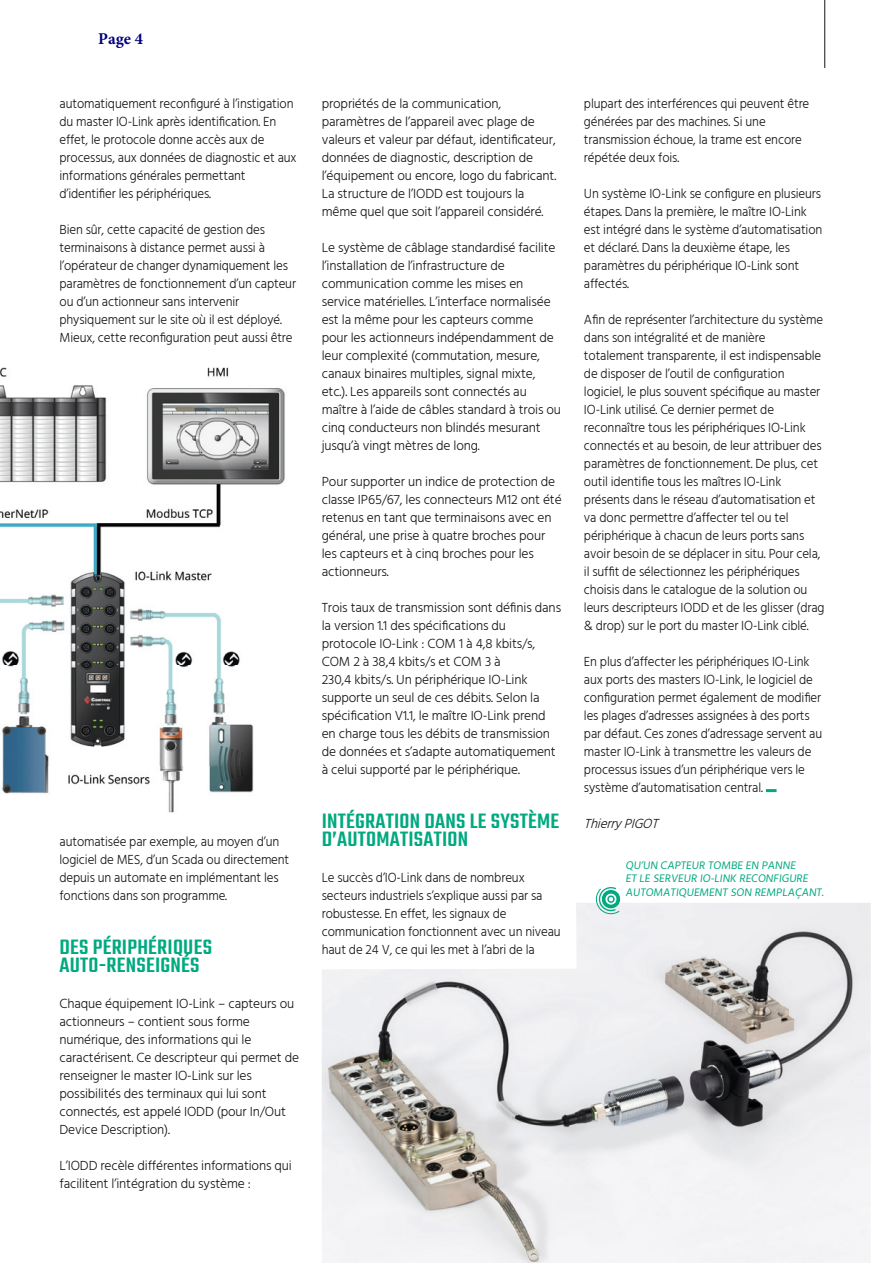
<style>
.page{position:relative;width:893px;height:1263px;background:#fff}
.page>*{position:absolute;margin:0;border:0;box-sizing:border-box;transform-origin:0 0}
.t1{font:500 22.5px/18px "Teko";letter-spacing:.01em;color:#00a980;scale:1.04 1}
.t2{font:700 16.5px "Minion Pro";color:#000080}
.t3{font:300 13.5px/18px "Hind Guntur";letter-spacing:-.01em;color:#131413;scale:.96 1}
.t4{font:300 13.5px/18px "Hind Guntur";letter-spacing:-.01em;color:#131413}
.t5{font:italic 300 13.5px "Hind Guntur";color:#131413}
.t6{font:11.25px/13.5px "Hind Guntur";color:#00a980}
</style>
<div class="page">
<hr style="left:824px;top:0;width:1px;height:68px;background:#131413">
<img style="left:0;top:367px;width:285px;height:446px">
<img style="left:322px;top:903px;width:549px;height:360px">
<svg style="left:766px;top:789px;width:11px;height:3px"></svg>
<svg style="left:596px;top:887px;width:25px;height:28px"></svg>
<p class="t2" style="left:98px;top:27px;width:46px">Page 4</p>
<p class="t3" style="left:60px;top:94px;width:248px">automatiquement reconfiguré à l’instigation du master IO-Link après identification. En effet, le protocole donne accès aux de processus, aux données de diagnostic et aux informations générales permettant d’identifier les périphériques.</p>
<p class="t3" style="left:60px;top:220px;width:248px">Bien sûr, cette capacité de gestion des terminaisons à distance permet aussi à l’opérateur de changer dynamiquement les paramètres de fonctionnement d’un capteur ou d’un actionneur sans intervenir physiquement sur le site où il est déployé.<br>Mieux, cette reconfiguration peut aussi être</p>
<p class="t3" style="left:60px;top:832px;width:241px">automatisée par exemple, au moyen d’un logiciel de MES, d’un Scada ou directement depuis un automate en implémentant les fonctions dans son programme.</p>
<h1 class="t1" style="left:60px;top:939px;width:148px">DES PÉRIPHÉRIQUES<br>AUTO-RENSEIGNÉS</h1>
<p class="t4" style="left:60px;top:994px;width:241px">Chaque équipement IO-Link – capteurs ou actionneurs – contient sous forme numérique, des informations qui le caractérisent. Ce descripteur qui permet de renseigner le master IO-Link sur les possibilités des terminaux qui lui sont connectés, est appelé IODD (pour In/Out Device Description).</p>
<p class="t4" style="left:60px;top:1156px;width:234px">L’IODD recèle différentes informations qui facilitent l’intégration du système :</p>
<p class="t4" style="left:322px;top:94px;width:236px">propriétés de la communication, paramètres de l’appareil avec plage de valeurs et valeur par défaut, identificateur, données de diagnostic, description de l’équipement ou encore, logo du fabricant.<br>La structure de l’IODD est toujours la même quel que soit l’appareil considéré.</p>
<p class="t4" style="left:322px;top:238px;width:241px">Le système de câblage standardisé facilite l’installation de l’infrastructure de communication comme les mises en service matérielles. L’interface normalisée est la même pour les capteurs comme pour les actionneurs indépendamment de leur complexité (commutation, mesure, canaux binaires multiples, signal mixte, etc.). Les appareils sont connectés au maître à l’aide de câbles standard à trois ou cinq conducteurs non blindés mesurant jusqu’à vingt mètres de long.</p>
<p class="t4" style="left:322px;top:472px;width:241px">Pour supporter un indice de protection de classe IP65/67, les connecteurs M12 ont été retenus en tant que terminaisons avec en général, une prise à quatre broches pour les capteurs et à cinq broches pour les actionneurs.</p>
<p class="t4" style="left:322px;top:598px;width:241px">Trois taux de transmission sont définis dans la version 1.1 des spécifications du protocole IO-Link : COM 1 à 4,8 kbits/s, COM 2 à 38,4 kbits/s et COM 3 à<br>230,4 kbits/s. Un périphérique IO-Link supporte un seul de ces débits. Selon la spécification V1.1, le maître IO-Link prend en charge tous les débits de transmission de données et s’adapte automatiquement à celui supporté par le périphérique.</p>
<h1 class="t1" style="left:322px;top:813px;width:230px">INTÉGRATION DANS LE SYSTÈME<br>D’AUTOMATISATION</h1>
<p class="t3" style="left:322px;top:868px;width:250px">Le succès d’IO-Link dans de nombreux secteurs industriels s’explique aussi par sa robustesse. En effet, les signaux de communication fonctionnent avec un niveau haut de 24 V, ce qui les met à l’abri de la</p>
<p class="t3" style="left:584px;top:94px;width:236px">plupart des interférences qui peuvent être générées par des machines. Si une transmission échoue, la trame est encore répétée deux fois.</p>
<p class="t3" style="left:584px;top:184px;width:250px">Un système IO-Link se configure en plusieurs étapes. Dans la première, le maître IO-Link est intégré dans le système d’automatisation et déclaré. Dans la deuxième étape, les paramètres du périphérique IO-Link sont affectés.</p>
<p class="t3" style="left:584px;top:310px;width:252px">Afin de représenter l’architecture du système dans son intégralité et de manière totalement transparente, il est indispensable de disposer de l’outil de configuration logiciel, le plus souvent spécifique au master IO-Link utilisé. Ce dernier permet de reconnaître tous les périphériques IO-Link connectés et au besoin, de leur attribuer des paramètres de fonctionnement. De plus, cet outil identifie tous les maîtres IO-Link présents dans le réseau d’automatisation et va donc permettre d’affecter tel ou tel périphérique à chacun de leurs ports sans avoir besoin de se déplacer in situ. Pour cela, il suffit de sélectionnez les périphériques choisis dans le catalogue de la solution ou leurs descripteurs IODD et de les glisser (drag &amp; drop) sur le port du master IO-Link ciblé.</p>
<p class="t3" style="left:584px;top:652px;width:250px">En plus d’affecter les périphériques IO-Link aux ports des masters IO-Link, le logiciel de configuration permet également de modifier les plages d’adresses assignées à des ports par défaut. Ces zones d’adressage servent au master IO-Link à transmettre les valeurs de processus issues d’un périphérique vers le système d’automatisation central.</p>
<p class="t5" style="left:584px;top:815px;width:81px">ThierryPIGOT</p>
<p class="t6" style="left:625px;top:858px;width:202px">QU’UN CAPTEUR TOMBE EN PANNE<br>ET LE SERVEUR IO-LINK RECONFIGURE<br>AUTOMATIQUEMENT SON REMPLAÇANT.</p>
</div>
